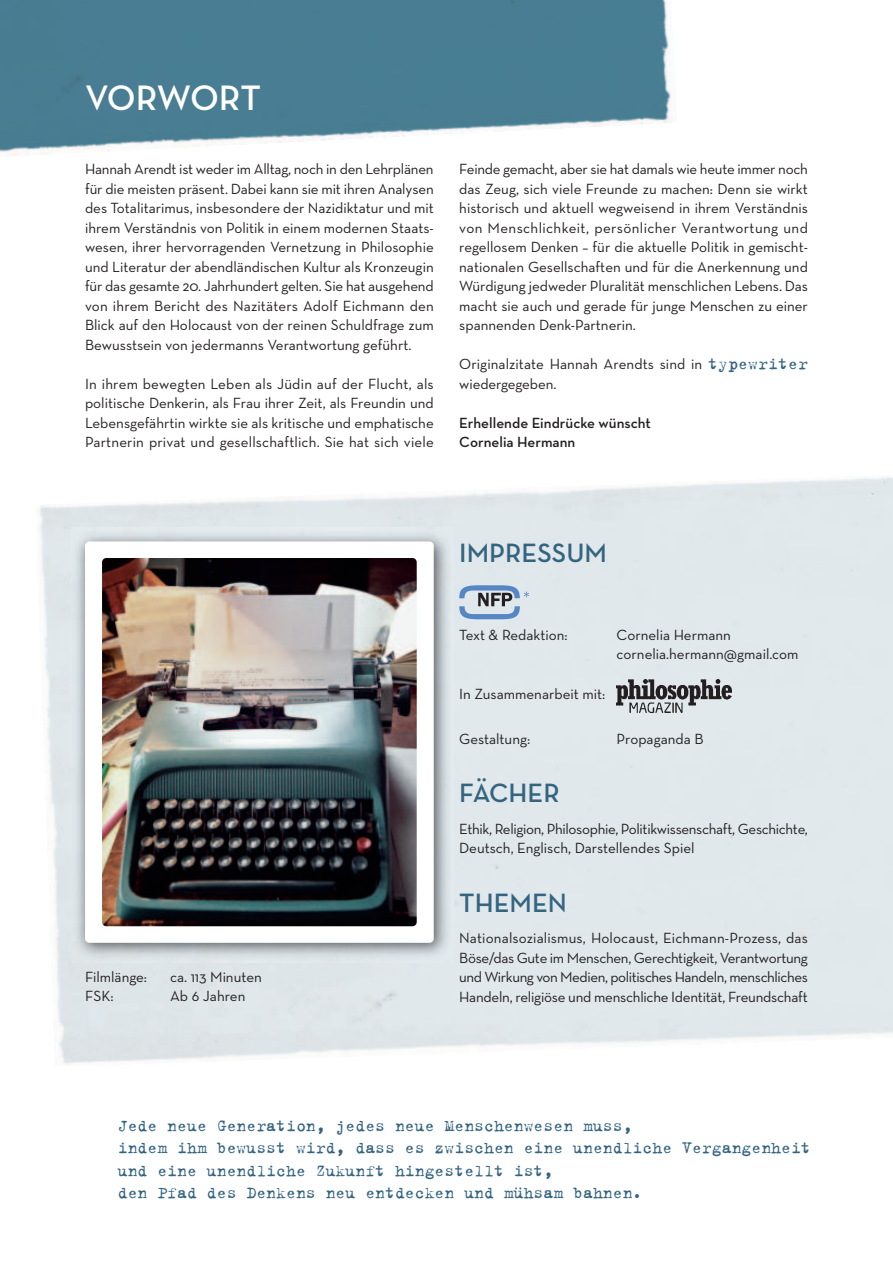
<style>
.page{position:relative;width:893px;height:1263px;background:#fff}
.page>*{position:absolute;margin:0;border:0;box-sizing:border-box;transform-origin:0 0}
.t1{font:600 36px "Neutra Text";letter-spacing:-.015em;color:#fff}
.t2{font:600 27px "Neutra Text";color:#346480}
.t3{font:18px/22.5px "Trixie";color:#346480}
.t4{font:15px/19.5px "Neutra Text";color:#231f20;text-align:justify}
.t5{font:15px/19.5px "Neutra Text";letter-spacing:-.02em;color:#231f20}
.t6{font:600 15px/19.5px "Neutra Text";color:#231f20}
.s1{font-family:"Trixie";font-size:18px;color:#346480}
</style>
<div class="page">
<img style="left:0;top:0;width:673px;height:157px">
<img style="left:39px;top:477px;width:854px;height:588px">
<svg style="left:459px;top:585px;width:70px;height:34px;background:#a2b4c9"></svg>
<img style="left:71px;top:528px;width:383px;height:435px">
<div style="left:85px;top:541px;width:349px;height:402px;background:#fff;border-radius:4px"></div>
<img style="left:102px;top:558px;width:315px;height:368px;border-radius:4px">
<img style="left:617px;top:679px;width:115px;height:33px">
<h1 class="t1" style="left:85px;top:84px;width:177px">VORWORT</h1>
<p class="t4" style="left:85px;top:161px;width:350px">Hannah Arendt ist weder im Alltag, noch in den Lehrplänen für die meisten präsent. Dabei kann sie mit ihren Analysen des Totalitarimus, insbesondere der Nazidiktatur und mit ihrem Verständnis von Politik in einem modernen Staats&shy;wesen, ihrer hervorragenden Vernetzung in Philosophie und Literatur der abendländischen Kultur als Kronzeugin für das gesamte 20. Jahrhundert gelten. Sie hat ausgehend von ihrem Bericht des Nazitäters Adolf Eichmann den Blick auf den Holocaust von der reinen Schuldfrage zum Bewusstsein von jedermanns Verantwortung geführt.</p>
<p class="t4" style="left:85px;top:375px;width:350px">In ihrem bewegten Leben als Jüdin auf der Flucht, als politische Denkerin, als Frau ihrer Zeit, als Freundin und Lebensgefährtin wirkte sie als kritische und emphatische Partnerin privat und gesellschaftlich. Sie hat sich viele</p>
<p class="t4" style="left:459px;top:161px;width:350px">Feinde gemacht, aber sie hat damals wie heute immer noch das Zeug, sich viele Freunde zu machen: Denn sie wirkt historisch und aktuell wegweisend in ihrem Verständnis von Menschlichkeit, persönlicher Verantwortung und regellosem Denken – für die aktuelle Politik in gemischt&shy;nationalen Gesellschaften und für die Anerkennung und Würdigung jedweder Pluralität menschlichen Lebens. Das macht sie auch und gerade für junge Menschen zu einer spannenden Denk-Partnerin.</p>
<p class="t4" style="left:459px;top:356px;width:350px">Originalzitate Hannah Arendts sind in <span class="s1">typewriter </span>wiedergegeben.</p>
<p class="t6" style="left:459px;top:414px;width:193px">Erhellende Eindrücke wünscht<br>Cornelia Hermann</p>
<p class="t4" style="left:85px;top:968px;width:64px">Filmlänge:</p>
<p class="t4" style="left:170px;top:968px;width:93px">ca. 113 Minuten</p>
<p class="t4" style="left:85px;top:988px;width:30px">FSK:</p>
<p class="t4" style="left:170px;top:988px;width:77px">Ab 6 Jahren</p>
<h2 class="t2" style="left:459px;top:542px;width:149px">IMPRESSUM</h2>
<p class="t4" style="left:459px;top:626px;width:110px">Text &amp; Redaktion:</p>
<p class="t4" style="left:617px;top:626px;width:183px">Cornelia Hermann cornelia.hermann@gmail.com</p>
<p class="t4" style="left:459px;top:685px;width:148px">In Zusammenarbeit mit:</p>
<p class="t4" style="left:459px;top:730px;width:73px">Gestaltung:</p>
<p class="t4" style="left:617px;top:730px;width:88px">Propaganda B</p>
<h2 class="t2" style="left:459px;top:782px;width:102px">FÄCHER</h2>
<p class="t5" style="left:459px;top:820px;width:350px">Ethik, Religion, Philosophie, Politikwissenschaft, Geschichte,<br>Deutsch, Englisch, Darstellendes Spiel</p>
<h2 class="t2" style="left:459px;top:892px;width:109px">THEMEN</h2>
<p class="t4" style="left:459px;top:929px;width:350px">Nationalsozialismus, Holocaust, Eichmann-Prozess, das Böse/das Gute im Menschen, Gerechtigkeit, Verantwortung und Wirkung von Medien, politisches Handeln, menschliches Handeln, religiöse und menschliche Identität, Freundschaft</p>
<p class="t3" style="left:118px;top:1113px;width:694px">Jede neue Generation, jedes neue Menschenwesen muss,<br>indem ihm bewusst wird, dass es zwischen eine unendliche Vergangenheit und eine unendliche Zukunft hingestellt ist,<br>den Pfad des Denkens neu entdecken und mühsam bahnen.</p>
</div>
